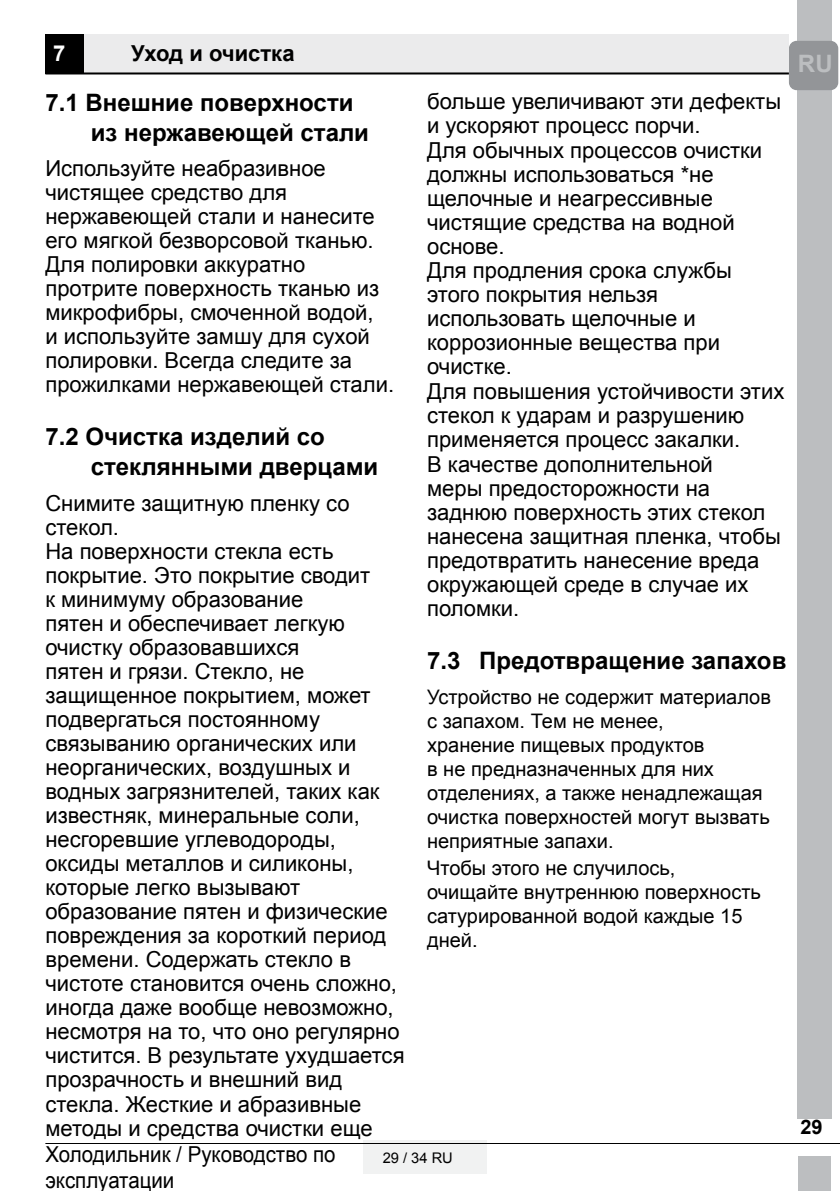
<style>
.page{position:relative;width:840px;height:1191px;background:#fff}
.page>*{position:absolute;margin:0;border:0;box-sizing:border-box;transform-origin:0 0}
.t1{font:700 24px/30px "Arial";color:#000}
.t2{font:700 24px "Arial";color:#bcbec0}
.t3{font:22px/24px "Arial";color:#000}
.t4{font:22px "Arial";color:#000;scale:.93 1}
.t5{font:700 22px "Arial";color:#000}
.t6{font:700 22px "Arial";color:#fff}
.t7{font:20px/24px "Arial";color:#000}
.t8{font:700 20px "Arial";color:#000}
.t9{font:14.6px "Arial";color:#000}
</style>
<div class="page">
<div style="left:363px;top:1140px;width:123px;height:33px;background:#f1f2f2"></div>
<hr style="left:45px;top:1143px;width:794px;height:1px;background:#000">
<div style="left:797px;top:0;width:34px;height:1119px;background:#bcbec0"></div>
<div style="left:798px;top:1157px;width:32px;height:34px;background:#bcbec0"></div>
<div style="left:788px;top:41px;width:49px;height:49px;background:#939598;border-radius:8px"></div>
<div style="left:45px;top:34px;width:40px;height:40px;background:#000"></div>
<div style="left:85px;top:34px;width:703px;height:40px;background:#ebebec"></div>
<hr style="left:45px;top:72px;width:743px;height:2px;background:#000">
<p class="t6" style="left:53px;top:38px;width:14px">7</p>
<p class="t5" style="left:131px;top:38px;width:165px">Уход и очистка</p>
<p class="t1" style="left:91px;top:88px;width:279px;text-indent:-45px">7.1 Внешние поверхности из нержавеющей стали</p>
<p class="t3" style="left:45px;top:156px;width:350px">Используйте неабразивное чистящее средство для нержавеющей стали и нанесите его мягкой безворсовой тканью.<br>Для полировки аккуратно протрите поверхность тканью из микрофибры, смоченной водой,<br>и используйте замшу для сухой полировки. Всегда следите за прожилками нержавеющей стали.</p>
<p class="t1" style="left:91px;top:422px;width:289px;text-indent:-45px">7.2 Очистка изделий со стеклянными дверцами</p>
<p class="t3" style="left:45px;top:491px;width:360px">Снимите защитную пленку со стекол.<br>На поверхности стекла есть покрытие. Это покрытие сводит<br>к минимуму образование<br>пятен и обеспечивает легкую очистку образовавшихся<br>пятен и грязи. Стекло, не защищенное покрытием, может подвергаться постоянному связыванию органических или неорганических, воздушных и водных загрязнителей, таких как известняк, минеральные соли, несгоревшие углеводороды, оксиды металлов и силиконы, которые легко вызывают образование пятен и физические повреждения за короткий период времени. Содержать стекло в чистоте становится очень сложно, иногда даже вообще невозможно, несмотря на то, что оно регулярно чистится. В результате ухудшается прозрачность и внешний вид стекла. Жесткие и абразивные методы и средства очистки еще</p>
<p class="t3" style="left:427px;top:90px;width:358px">больше увеличивают эти дефекты и ускоряют процесс порчи.<br>Для обычных процессов очистки должны использоваться *не щелочные и неагрессивные чистящие средства на водной основе.<br>Для продления срока службы этого покрытия нельзя использовать щелочные и коррозионные вещества при очистке.<br>Для повышения устойчивости этих стекол к ударам и разрушению применяется процесс закалки.<br>В качестве дополнительной<br>меры предосторожности на заднюю поверхность этих стекол нанесена защитная пленка, чтобы предотвратить нанесение вреда окружающей среде в случае их поломки.</p>
<p class="t1" style="left:427px;top:646px;width:360px">7.3 Предотвращение запахов</p>
<p class="t7" style="left:427px;top:685px;width:345px">Устройство не содержит материалов с запахом. Тем не менее,<br>хранение пищевых продуктов<br>в не предназначенных для них отделениях, а также ненадлежащая очистка поверхностей могут вызвать неприятные запахи.</p>
<p class="t7" style="left:427px;top:856px;width:335px">Чтобы этого не случилось, очищайте внутреннюю поверхность сатурированной водой каждые 15 дней.</p>
<p class="t4" style="left:45px;top:1139px;width:313px">Холодильник / Руководство по</p>
<p class="t9" style="left:382px;top:1147px;width:72px">29 / 34 RU</p>
<p class="t4" style="left:45px;top:1165px;width:140px">эксплуатации</p>
<p class="t2" style="left:797px;top:47px;width:36px">RU</p>
<p class="t8" style="left:800px;top:1113px;width:24px">29</p>
</div>
